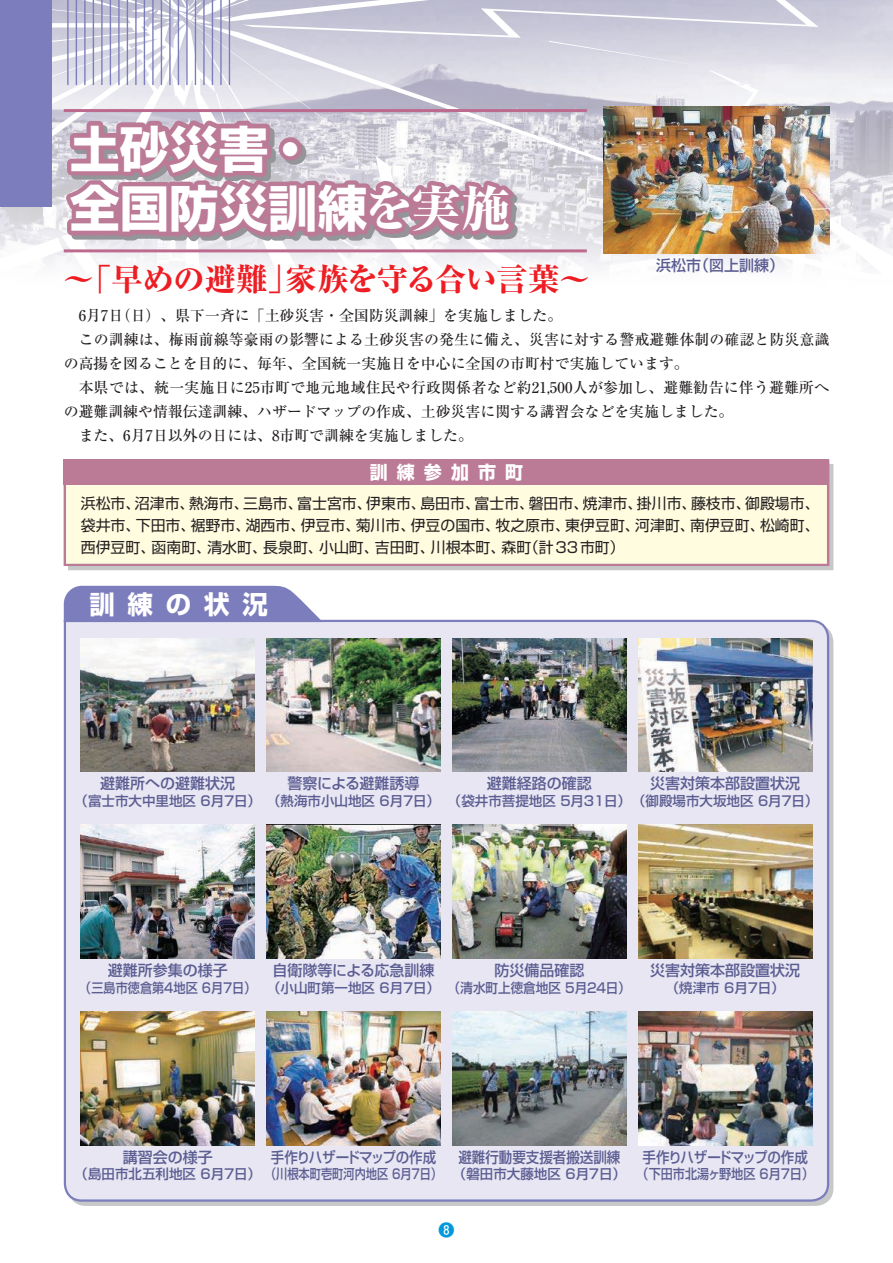
<style>
.page{position:relative;width:893px;height:1263px;background:#fff}
.page>*{position:absolute;margin:0;border:0;box-sizing:border-box;transform-origin:0 0}
.t1{font:700 49.5px/59.6px "Shin Go Pr 5";color:#fff}
.t2{font:800 31.5px "Ryumin Pr 5";letter-spacing:-.02em;color:#ee1d23}
.t3{font:700 25.5px "Shin Go Pr 5";letter-spacing:.5em;color:#fff}
.t4{font:700 18px "Shin Go Pr 5";letter-spacing:.5em;color:#fff}
.t5{font:700 15.9px "Futo Go B101 Pr 5";color:#0099da}
.t6{font:500 15px "Shin Go Pr 5";color:#5c5d92}
.t7{font:500 15px "Shin Go Pr 5";letter-spacing:-.03em;color:#5c5d92;scale:.9 1}
.t8{font:500 15px "Shin Go Pr 5";color:#5c5d92;scale:.9 1}
.t9{font:500 14.85px/23.9px "Ryumin Pr 5";color:#231f20}
.t10{font:14.85px/21.8px "Shin Go Pr 5";color:#231f20;text-align:justify}
.t11{font:500 13.5px "Shin Go Pr 5";color:#5c5d92}
.t12{font:500 13.5px "Shin Go Pr 5";color:#5c5d92;scale:.9 1}
.t13{font:500 13.5px "Shin Go Pr 5";color:#5c5d92;scale:.93 1}
.s1{font-family:"Ryumin Pr 5";font-weight:800}
</style>
<div class="page">
<div style="left:68px;top:464px;width:765px;height:106px;background:#c7c8ca"></div>
<div style="left:64px;top:460px;width:765px;height:106px;background:#fffce0;border:2px solid #bb7a96"></div>
<div style="left:64px;top:460px;width:765px;height:25px;background:#bb7a96"></div>
<div style="left:63px;top:619px;width:767px;height:584px;background:#e7e6f2"></div>
<svg style="left:63px;top:585px;width:259px;height:38px;background:#8a8bc3"></svg>
<img style="left:0;top:0;width:893px;height:269px">
<img style="left:81px;top:638px;width:174px;height:134px">
<img style="left:81px;top:825px;width:174px;height:133px">
<img style="left:81px;top:1012px;width:174px;height:133px">
<img style="left:266px;top:638px;width:175px;height:134px">
<img style="left:266px;top:825px;width:175px;height:133px">
<img style="left:266px;top:1012px;width:175px;height:133px">
<img style="left:452px;top:638px;width:175px;height:134px">
<img style="left:452px;top:825px;width:175px;height:133px">
<img style="left:452px;top:1012px;width:175px;height:133px">
<img style="left:638px;top:638px;width:174px;height:134px">
<img style="left:638px;top:825px;width:174px;height:133px">
<img style="left:638px;top:1012px;width:174px;height:133px">
<h1 class="t1" style="left:70px;top:116px;width:441px">土砂災害・<br>全国防災訓練<span class="s1">を実施</span></h1>
<h2 class="t2" style="left:63px;top:254px;width:529px">～「早めの避難」家族を守る合い言葉～</h2>
<p class="t9" style="left:64px;top:303px;width:767px">　6月7日（日）、県下一斉に「土砂災害・全国防災訓練」を実施しました。<br>　この訓練は、梅雨前線等豪雨の影響による土砂災害の発生に備え、災害に対する警戒避難体制の確認と防災意識の高揚を図ることを目的に、毎年、全国統一実施日を中心に全国の市町村で実施しています。<br>　本県では、統一実施日に25市町で地元地域住民や行政関係者など約21,500人が参加し、避難勧告に伴う避難所への避難訓練や情報伝達訓練、ハザードマップの作成、土砂災害に関する講習会などを実施しました。<br>　また、6月7日以外の日には、8市町で訓練を実施しました。</p>
<p class="t6" style="left:656px;top:253px;width:129px">浜松市（図上訓練）</p>
<p class="t4" style="left:370px;top:458px;width:155px">訓練参加市町</p>
<p class="t10" style="left:81px;top:492px;width:740px">浜松市、沼津市、熱海市、三島市、富士宮市、伊東市、島田市、富士市、磐田市、焼津市、掛川市、藤枝市、御殿場市、袋井市、下田市、裾野市、湖西市、伊豆市、菊川市、伊豆の国市、牧之原市、東伊豆町、河津町、南伊豆町、松崎町、西伊豆町、函南町、清水町、長泉町、小山町、吉田町、川根本町、森町（計33市町）</p>
<h3 class="t3" style="left:89px;top:584px;width:180px">訓練の状況</h3>
<p class="t6" style="left:100px;top:771px;width:136px">避難所への避難状況</p>
<p class="t11" style="left:75px;top:790px;width:188px">（富士市大中里地区 6月7日）</p>
<p class="t6" style="left:288px;top:771px;width:133px">警察による避難誘導</p>
<p class="t11" style="left:267px;top:790px;width:174px">（熱海市小山地区 6月7日）</p>
<p class="t6" style="left:650px;top:771px;width:151px">災害対策本部設置状況</p>
<p class="t6" style="left:487px;top:771px;width:106px">避難経路の確認</p>
<p class="t11" style="left:448px;top:790px;width:372px">（袋井市菩提地区 5月31日）（御殿場市大坂地区 6月7日）</p>
<p class="t6" style="left:108px;top:958px;width:121px">避難所参集の様子</p>
<p class="t12" style="left:79px;top:976px;width:198px">（三島市徳倉第4地区 6月7日）</p>
<p class="t6" style="left:273px;top:958px;width:163px">自衛隊等による応急訓練</p>
<p class="t11" style="left:267px;top:976px;width:174px">（小山町第一地区 6月7日）</p>
<p class="t6" style="left:494px;top:958px;width:91px">防災備品確認</p>
<p class="t13" style="left:448px;top:976px;width:198px">（清水町上徳倉地区 5月24日）</p>
<p class="t6" style="left:650px;top:958px;width:151px">災害対策本部設置状況</p>
<p class="t11" style="left:666px;top:976px;width:120px">（焼津市 6月7日）</p>
<p class="t7" style="left:271px;top:1144px;width:185px">手作りハザードマップの作成</p>
<p class="t6" style="left:123px;top:1144px;width:91px">講習会の様子</p>
<p class="t11" style="left:75px;top:1163px;width:369px">（島田市北五利地区 6月7日）（川根本町壱町河内地区 6月7日）</p>
<p class="t8" style="left:458px;top:1144px;width:181px">避難行動要支援者搬送訓練</p>
<p class="t11" style="left:453px;top:1163px;width:174px">（磐田市大藤地区 6月7日）</p>
<p class="t7" style="left:643px;top:1144px;width:185px">手作りハザードマップの作成</p>
<p class="t12" style="left:636px;top:1163px;width:199px">（下田市北湯ヶ野地区 6月7日）</p>
<p class="t5" style="left:438px;top:1217px;width:17px">❽</p>
</div>
